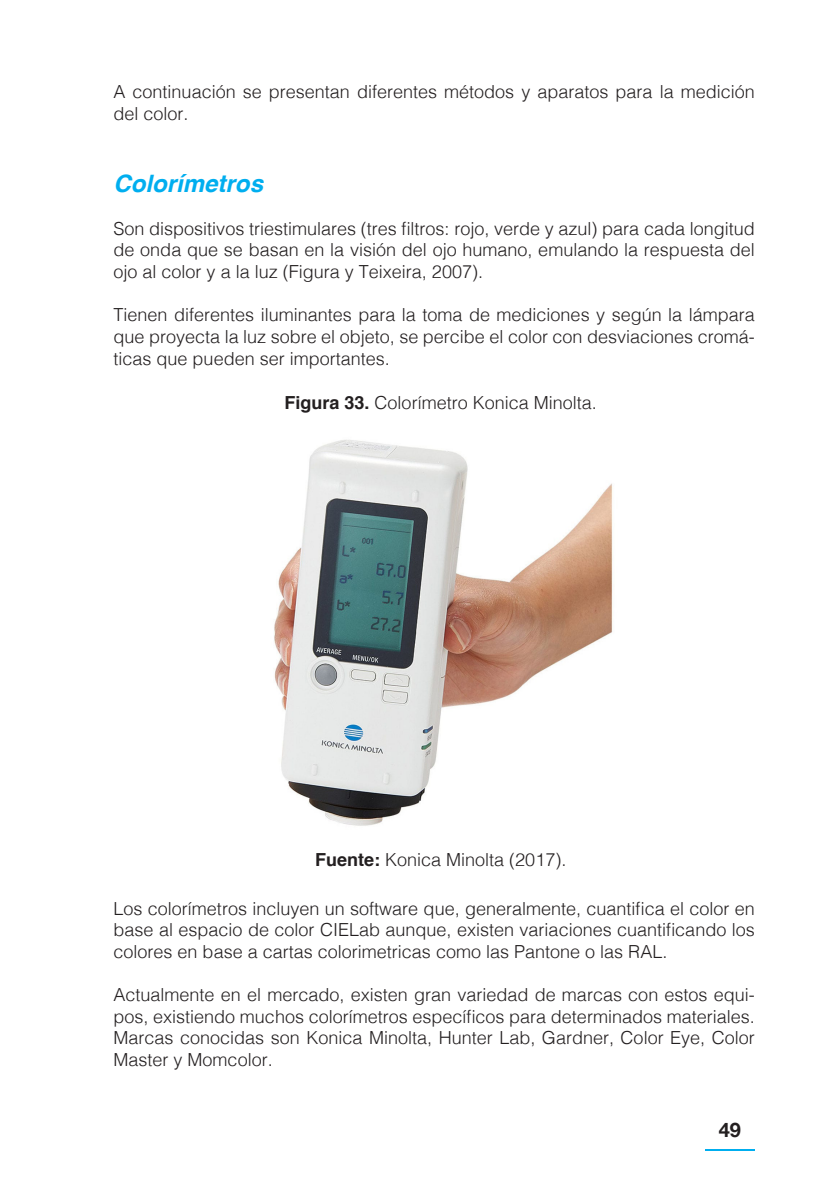
<style>
.page{position:relative;width:840px;height:1191px;background:#fff}
.page>*{position:absolute;margin:0;border:0;box-sizing:border-box;transform-origin:0 0}
.t1{font:italic 700 24px "Helvetica";color:#00aeef}
.t2{font:700 20px "Helvetica Neue";color:#231f20}
.t3{font:300 18px/21.6px "Helvetica";color:#231f20;text-align:justify}
.s1{font-weight:700}
</style>
<div class="page">
<hr style="left:704px;top:1149px;width:50px;height:1px;background:#00aeef">
<img style="left:274px;top:439px;width:339px;height:387px">
<p class="t3" style="left:113px;top:80px;width:642px">A continuación se presentan diferentes métodos y aparatos para la medición del color.</p>
<p class="t1" style="left:113px;top:163px;width:151px">Colorímetros</p>
<p class="t3" style="left:113px;top:216px;width:642px">Son dispositivos triestimulares (tres filtros: rojo, verde y azul) para cada longitud de onda que se basan en la visión del ojo humano, emulando la respuesta del ojo al color y a la luz (Figura y Teixeira, 2007).</p>
<p class="t3" style="left:113px;top:303px;width:642px">Tienen diferentes iluminantes para la toma de mediciones y según la lámpara que proyecta la luz sobre el objeto, se percibe el color con desviaciones cromá&shy;ticas que pueden ser importantes.</p>
<p class="t3" style="left:284px;top:390px;width:314px"><span class="s1">Figura 33.</span> Colorímetro Konica Minolta.</p>
<p class="t3" style="left:315px;top:847px;width:253px"><span class="s1">Fuente:</span> Konica Minolta (2017).</p>
<p class="t3" style="left:113px;top:896px;width:642px">Los colorímetros incluyen un software que, generalmente, cuantifica el color en base al espacio de color CIELab aunque, existen variaciones cuantificando los colores en base a cartas colorimetricas como las Pantone o las RAL.</p>
<p class="t3" style="left:113px;top:982px;width:642px">Actualmente en el mercado, existen gran variedad de marcas con estos equi&shy;pos, existiendo muchos colorímetros específicos para determinados materiales.<br>Marcas conocidas son Konica Minolta, Hunter Lab, Gardner, Color Eye, Color Master y Momcolor.</p>
<p class="t2" style="left:718px;top:1114px;width:24px">49</p>
</div>
